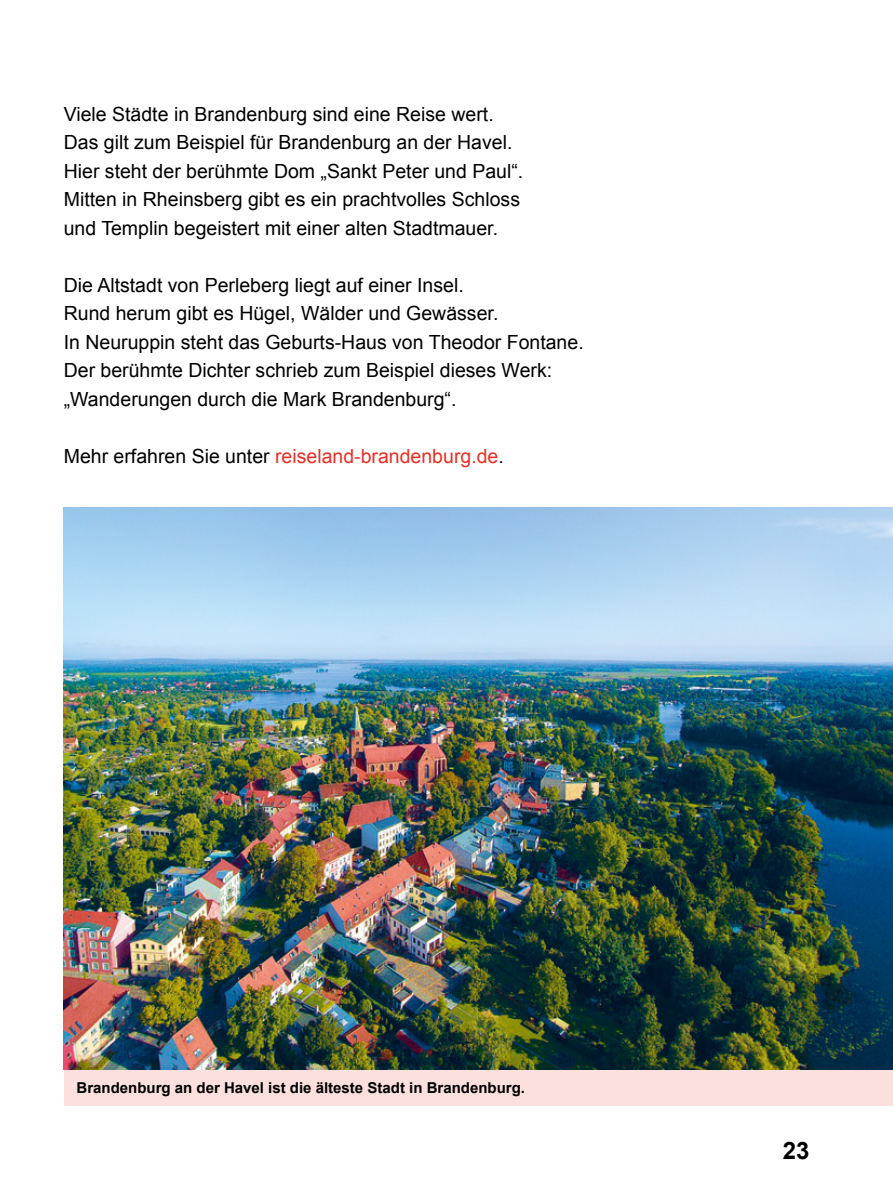
<style>
.page{position:relative;width:893px;height:1191px;background:#fff}
.page>*{position:absolute;margin:0;border:0;box-sizing:border-box;transform-origin:0 0}
.t1{font:700 24px "Arial";color:#000}
.t2{font:19.5px/28.5px "Arial";color:#000}
.t3{font:19.5px "Arial";color:#e63027}
.t4{font:700 15px "Arial";color:#000}
.s1{color:#000}
</style>
<div class="page">
<div style="left:64px;top:1069px;width:829px;height:37px;background:#fbe0de"></div>
<img style="left:64px;top:507px;width:829px;height:562px">
<p class="t2" style="left:64px;top:100px;width:461px">Viele Städte in Brandenburg sind eine Reise wert.<br>Das gilt zum Beispiel für Brandenburg an der Havel.<br>Hier steht der berühmte Dom „Sankt Peter und Paul“.<br>Mitten in Rheinsberg gibt es ein prachtvolles Schloss und Templin begeistert mit einer alten Stadtmauer.</p>
<p class="t2" style="left:64px;top:271px;width:521px">Die Altstadt von Perleberg liegt auf einer Insel.<br>Rund herum gibt es Hügel, Wälder und Gewässer.<br>In Neuruppin steht das Geburts-Haus von Theodor Fontane.<br>Der berühmte Dichter schrieb zum Beispiel dieses Werk: „Wanderungen durch die Mark Brandenburg“.</p>
<p class="t3" style="left:64px;top:443px;width:442px"><span class="s1">Mehr erfahren Sie unter</span> reiseland-brandenburg.de<span class="s1">.</span></p>
<p class="t4" style="left:77px;top:1078px;width:450px">Brandenburg an der Havel ist die älteste Stadt in Brandenburg.</p>
<p class="t1" style="left:783px;top:1134px;width:28px">23</p>
</div>
